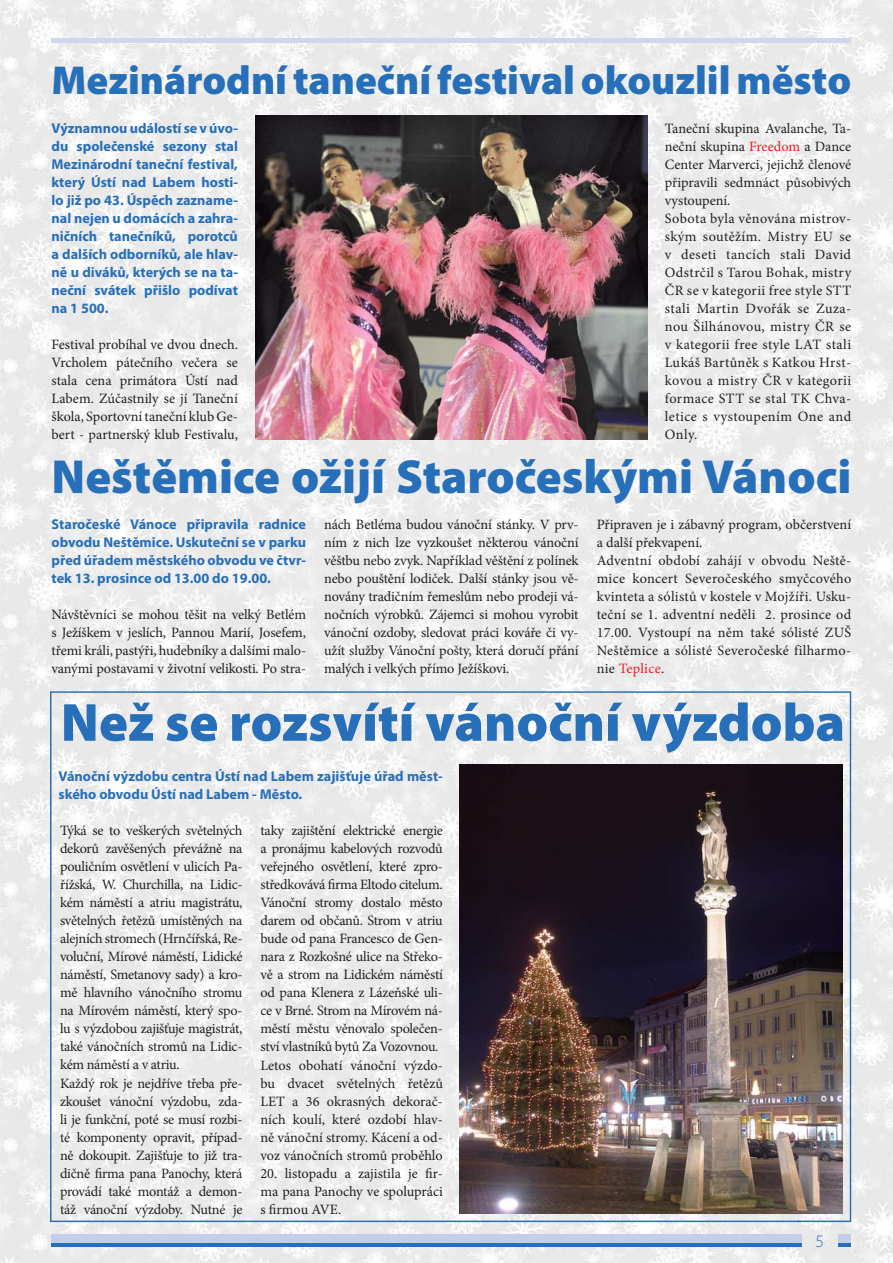
<style>
.page{position:relative;width:893px;height:1263px;background:#fff}
.page>*{position:absolute;margin:0;border:0;box-sizing:border-box;transform-origin:0 0}
.t1{font:900 54px "Myriad Pro";color:#276fb8}
.t2{font:900 48px "Myriad Pro";color:#276fb8}
.t3{font:900 40.5px "Myriad Pro";color:#276fb8}
.t4{font:300 17.55px "Myriad Pro";color:#276fb8}
.t5{font:14.25px/18px "Minion Pro";letter-spacing:-.01em;color:#231f20;text-align:justify}
.t6{font:700 14.25px/18px "Myriad Pro";color:#276fb8;text-align:justify}
.t7{font:14.25px/18px "Minion Pro";letter-spacing:.025em;color:#231f20}
.t8{font:14.25px/18px "Minion Pro";letter-spacing:.02em;color:#231f20}
.s1{color:#ed1c24}
</style>
<div class="page">
<img style="left:0;top:0;width:893px;height:1262px">
<svg style="left:52px;top:1242px;width:749px;height:4px;background:#4e86c4"></svg>
<div style="left:52px;top:1234px;width:749px;height:8px;background:#c4cee9"></div>
<svg style="left:838px;top:1242px;width:13px;height:4px"></svg>
<div style="left:838px;top:1234px;width:13px;height:8px;background:#c4cee9"></div>
<hr style="left:52px;top:39px;width:798px;height:4px;background:#cfd7ed">
<img style="left:256px;top:115px;width:391px;height:324px">
<img style="left:460px;top:764px;width:337px;height:449px">
<img style="left:50px;top:691px;width:801px;height:53px">
<img style="left:50px;top:744px;width:54px;height:478px">
<img style="left:797px;top:744px;width:54px;height:478px">
<img style="left:103px;top:1219px;width:695px;height:3px">
<h3 class="t3" style="left:52px;top:65px;width:801px">Mezinárodní taneční festival okouzlil město</h3>
<p class="t6" style="left:52px;top:121px;width:188px">Významnou událostí se v úvo&shy;du společenské sezony stal Mezinárodní taneční festival, který Ústí nad Labem hosti&shy;lo již po 43. Úspěch zazname&shy;nal nejen u domácích a zahra&shy;ničních tanečníků, porotců a dalších odborníků, ale hlav&shy;ně u diváků, kterých se na ta&shy;neční svátek přišlo podívat na 1 500.</p>
<p class="t5" style="left:52px;top:337px;width:188px">Festival probíhal ve dvou dnech.<br>Vrcholem pátečního večera se stala cena primátora Ústí nad Labem. Zúčastnily se jí Taneční škola, Sportovní taneční klub Ge&shy;bert - partnerský klub Festivalu,</p>
<p class="t7" style="left:665px;top:121px;width:188px">Taneční skupina Avalanche, Ta&shy;neční skupina <span class="s1">Freedom</span> a Dance<br>Center Marverci, jejichž členové připravili sedmnáct působivých vystoupení.<br>Sobota byla věnována mistrov&shy;ským soutěžím. Mistry EU se v deseti tancích stali David<br>Odstrčil s Tarou Bohak, mistry<br>ČR se v kategorii free style STT stali Martin Dvořák se Zuza&shy;nou Šilhánovou, mistry ČR se v kategorii free style LAT stali<br>Lukáš Bartůněk s Katkou Hrst&shy;kovou a mistry ČR v kategorii formace STT se stal TK Chva&shy;letice s vystoupením One and<br>Only.</p>
<h2 class="t2" style="left:52px;top:459px;width:801px">Neštěmice ožijí Staročeskými Vánoci</h2>
<p class="t6" style="left:52px;top:517px;width:256px">Staročeské Vánoce připravila radnice obvodu Neštěmice. Uskuteční se v parku před úřadem městského obvodu ve čtvr&shy;tek 13. prosince od 13.00 do 19.00.</p>
<p class="t5" style="left:52px;top:607px;width:256px">Návštěvníci se mohou těšit na velký Betlém s Ježíškem v jeslích, Pannou Marií, Josefem, třemi králi, pastýři, hudebníky a dalšími malo&shy;vanými postavami v životní velikosti. Po stra-</p>
<p class="t5" style="left:324px;top:517px;width:256px">nách Betléma budou vánoční stánky. V prv&shy;ním z nich lze vyzkoušet některou vánoční věštbu nebo zvyk. Například věštění z polínek nebo pouštění lodiček. Další stánky jsou vě&shy;novány tradičním řemeslům nebo prodeji vá&shy;nočních výrobků. Zájemci si mohou vyrobit vánoční ozdoby, sledovat práci kováře či vy&shy;užít služby Vánoční pošty, která doručí přání malých i velkých přímo Ježíškovi.</p>
<p class="t8" style="left:596px;top:517px;width:256px">Připraven je i zábavný program, občerstvení a další překvapení.<br>Adventní období zahájí v obvodu Neště&shy;mice koncert Severočeského smyčcového kvinteta a sólistů v kostele v Mojžíři. Usku&shy;teční se 1. adventní neděli 2. prosince od 17.00. Vystoupí na něm také sólisté ZUŠ Neštěmice a sólisté Severočeské filharmo&shy;nie <span class="s1">Teplice</span>.</p>
<h1 class="t1" style="left:61px;top:702px;width:785px">Než se rozsvítí vánoční výzdoba</h1>
<p class="t6" style="left:59px;top:769px;width:386px">Vánoční výzdobu centra Ústí nad Labem zajišťuje úřad měst&shy;ského obvodu Ústí nad Labem - Město.</p>
<p class="t5" style="left:60px;top:823px;width:184px;text-align:left">Týká se to veškerých světelných dekorů zavěšených převážně na pouličním osvětlení v ulicích Pa&shy;řížská, W. Churchilla, na Lidic&shy;kém náměstí a atriu magistrátu, světelných řetězů umístěných na alejních stromech (Hrnčířská, Re&shy;voluční, Mírové náměstí, Lidické náměstí, Smetanovy sady) a kro&shy;mě hlavního vánočního stromu na Mírovém náměstí, který spo&shy;lu s výzdobou zajišťuje magistrát, také vánočních stromů na Lidic&shy;kém náměstí a v atriu.<br>Každý rok je nejdříve třeba pře&shy;zkoušet vánoční výzdobu, zda&shy;li je funkční, poté se musí rozbi&shy;té komponenty opravit, případ&shy;ně dokoupit. Zajišťuje to již tra&shy;dičně firma pana Panochy, která provádí také montáž a demon&shy;táž vánoční výzdoby. Nutné je</p>
<p class="t5" style="left:260px;top:823px;width:184px;text-align:left">taky zajištění elektrické energie a pronájmu kabelových rozvodů veřejného osvětlení, které zpro&shy;středkovává firma Eltodo citelum.<br>Vánoční stromy dostalo město darem od občanů. Strom v atriu bude od pana Francesco de Gen&shy;nara z Rozkošné ulice na Střeko&shy;vě a strom na Lidickém náměstí od pana Klenera z Lázeňské uli&shy;ce v Brné. Strom na Mírovém ná&shy;městí městu věnovalo společen&shy;ství vlastníků bytů Za Vozovnou.<br>Letos obohatí vánoční výzdo&shy;bu dvacet světelných řetězů<br>LET a 36 okrasných dekorač&shy;ních koulí, které ozdobí hlav&shy;ně vánoční stromy. Kácení a od&shy;voz vánočních stromů proběhlo</p>
<p class="t5" style="left:260px;top:1165px;width:184px">20. listopadu a zajistila je fir&shy;ma pana Panochy ve spolupráci s firmou AVE.</p>
<p class="t4" style="left:815px;top:1234px;width:10px">5</p>
</div>
